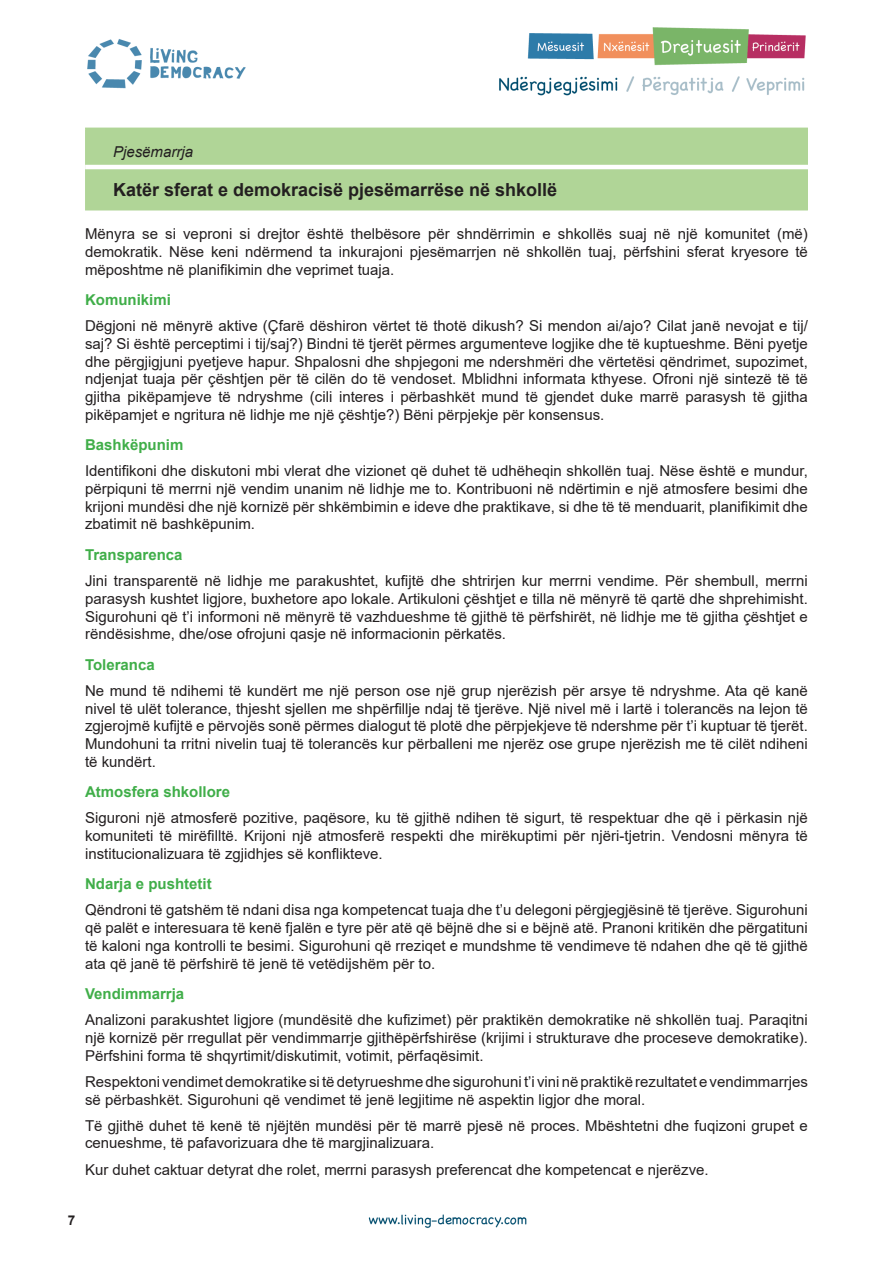
<style>
.page{position:relative;width:893px;height:1263px;background:#fff}
.page>*{position:absolute;margin:0;border:0;box-sizing:border-box;transform-origin:0 0}
.t1{font:700 18px "Arial";color:#231f20}
.t2{font:15px/17.7px "Arial";color:#231f20;text-align:justify}
.t3{font:700 15px "Arial";color:#40ae49}
.t4{font:italic 15px "Arial";color:#231f20}
.t5{font:700 13.5px "Arial";color:#231f20}
</style>
<div class="page">
<img style="left:85px;top:27px;width:723px;height:1201px">
<div style="left:86px;top:128px;width:721px;height:82px;background:#b0d597"></div>
<hr style="left:85px;top:128px;width:723px;height:1px;background:#b0d597">
<hr style="left:85px;top:129px;width:2px;height:80px;background:#b0d597">
<hr style="left:806px;top:129px;width:2px;height:80px;background:#b0d597">
<hr style="left:85px;top:209px;width:723px;height:1px;background:#b0d597">
<hr style="left:85px;top:165px;width:723px;height:4px;background:#fff">
<p class="t4" style="left:113px;top:142px;width:82px">Pjesëmarrja</p>
<p class="t1" style="left:113px;top:177px;width:446px">Katër sferat e demokracisë pjesëmarrëse në shkollë</p>
<p class="t2" style="left:85px;top:225px;width:724px">Mënyra se si veproni si drejtor është thelbësore për shndërrimin e shkollës suaj në një komunitet (më) demokratik. Nëse keni ndërmend ta inkurajoni pjesëmarrjen në shkollën tuaj, përfshini sferat kryesore të mëposhtme në planifikimin dhe veprimet tuaja.</p>
<p class="t3" style="left:85px;top:289px;width:87px">Komunikimi</p>
<p class="t2" style="left:85px;top:317px;width:724px">Dëgjoni në mënyrë aktive (Çfarë dëshiron vërtet të thotë dikush? Si mendon ai/ajo? Cilat janë nevojat e tij/ saj? Si është perceptimi i tij/saj?) Bindni të tjerët përmes argumenteve logjike dhe të kuptueshme. Bëni pyetje dhe përgjigjuni pyetjeve hapur. Shpalosni dhe shpjegoni me ndershmëri dhe vërtetësi qëndrimet, supozimet, ndjenjat tuaja për çështjen për të cilën do të vendoset. Mblidhni informata kthyese. Ofroni një sintezë të të gjitha pikëpamjeve të ndryshme (cili interes i përbashkët mund të gjendet duke marrë parasysh të gjitha pikëpamjet e ngritura në lidhje me një çështje?) Bëni përpjekje për konsensus.</p>
<p class="t3" style="left:85px;top:434px;width:100px">Bashkëpunim</p>
<p class="t2" style="left:85px;top:462px;width:724px">Identifikoni dhe diskutoni mbi vlerat dhe vizionet që duhet të udhëheqin shkollën tuaj. Nëse është e mundur, përpiquni të merrni një vendim unanim në lidhje me to. Kontribuoni në ndërtimin e një atmosfere besimi dhe krijoni mundësi dhe një kornizë për shkëmbimin e ideve dhe praktikave, si dhe të të menduarit, planifikimit dhe zbatimit në bashkëpunim.</p>
<p class="t3" style="left:85px;top:544px;width:99px">Transparenca</p>
<p class="t2" style="left:85px;top:572px;width:724px">Jini transparentë në lidhje me parakushtet, kufijtë dhe shtrirjen kur merrni vendime. Për shembull, merrni parasysh kushtet ligjore, buxhetore apo lokale. Artikuloni çështjet e tilla në mënyrë të qartë dhe shprehimisht.<br>Sigurohuni që t’i informoni në mënyrë të vazhdueshme të gjithë të përfshirët, në lidhje me të gjitha çështjet e rëndësishme, dhe/ose ofrojuni qasje në informacionin përkatës.</p>
<p class="t3" style="left:85px;top:654px;width:71px">Toleranca</p>
<p class="t2" style="left:85px;top:682px;width:724px">Ne mund të ndihemi të kundërt me një person ose një grup njerëzish për arsye të ndryshme. Ata që kanë nivel të ulët tolerance, thjesht sjellen me shpërfillje ndaj të tjerëve. Një nivel më i lartë i tolerancës na lejon të zgjerojmë kufijtë e përvojës sonë përmes dialogut të plotë dhe përpjekjeve të ndershme për t’i kuptuar të tjerët.<br>Mundohuni ta rritni nivelin tuaj të tolerancës kur përballeni me njerëz ose grupe njerëzish me të cilët ndiheni të kundërt.</p>
<p class="t3" style="left:85px;top:781px;width:147px">Atmosfera shkollore</p>
<p class="t2" style="left:85px;top:809px;width:724px">Siguroni një atmosferë pozitive, paqësore, ku të gjithë ndihen të sigurt, të respektuar dhe që i përkasin një komuniteti të mirëfilltë. Krijoni një atmosferë respekti dhe mirëkuptimi për njëri-tjetrin. Vendosni mënyra të institucionalizuara të zgjidhjes së konflikteve.</p>
<p class="t3" style="left:85px;top:873px;width:128px">Ndarja e pushtetit</p>
<p class="t2" style="left:85px;top:901px;width:724px">Qëndroni të gatshëm të ndani disa nga kompetencat tuaja dhe t’u delegoni përgjegjësinë të tjerëve. Sigurohuni që palët e interesuara të kenë fjalën e tyre për atë që bëjnë dhe si e bëjnë atë. Pranoni kritikën dhe përgatituni të kaloni nga kontrolli te besimi. Sigurohuni që rreziqet e mundshme të vendimeve të ndahen dhe që të gjithë ata që janë të përfshirë të jenë të vetëdijshëm për to.</p>
<p class="t3" style="left:85px;top:983px;width:101px">Vendimmarrja</p>
<p class="t2" style="left:85px;top:1011px;width:724px">Analizoni parakushtet ligjore (mundësitë dhe kufizimet) për praktikën demokratike në shkollën tuaj. Paraqitni një kornizë për rregullat për vendimmarrje gjithëpërfshirëse (krijimi i strukturave dhe proceseve demokratike).<br>Përfshini forma të shqyrtimit/diskutimit, votimit, përfaqësimit.</p>
<p class="t2" style="left:85px;top:1073px;width:724px">Respektoni vendimet demokratike si të detyrueshme dhe sigurohuni t’i vini në praktikë rezultatet e vendimmarrjes së përbashkët. Sigurohuni që vendimet të jenë legjitime në aspektin ligjor dhe moral.</p>
<p class="t2" style="left:85px;top:1116px;width:724px">Të gjithë duhet të kenë të njëjtën mundësi për të marrë pjesë në proces. Mbështetni dhe fuqizoni grupet e cenueshme, të pafavorizuara dhe të margjinalizuara.</p>
<p class="t2" style="left:85px;top:1160px;width:625px">Kur duhet caktuar detyrat dhe rolet, merrni parasysh preferencat dhe kompetencat e njerëzve.</p>
<p class="t5" style="left:68px;top:1211px;width:9px">7</p>
</div>
